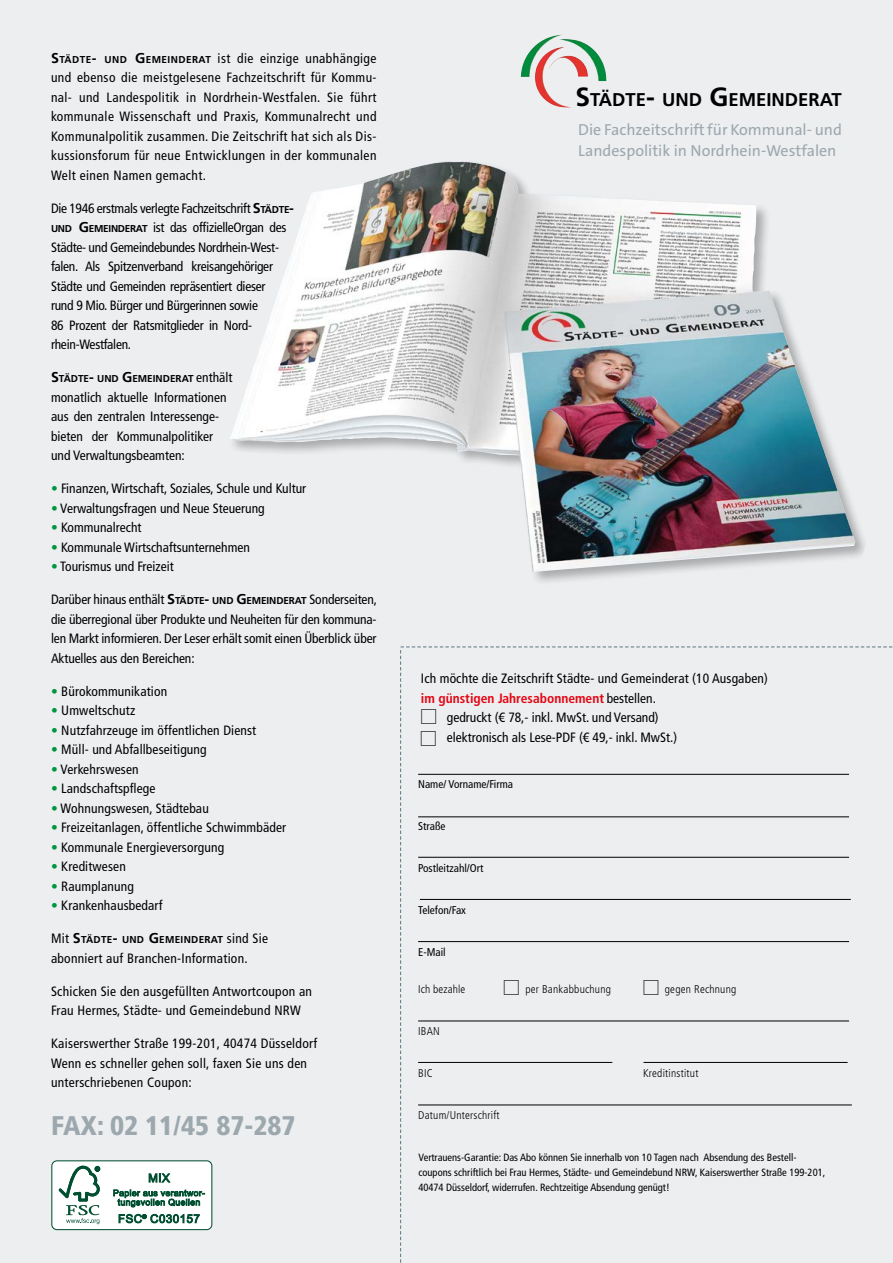
<style>
.page{position:relative;width:893px;height:1263px;background:#eceef0}
.page>*{position:absolute;margin:0;border:0;box-sizing:border-box;transform-origin:0 0}
.t1{font:900 condensed 27px "Frutiger LT Std";color:#9ca8ae}
.t2{font:700 18.45px "Frutiger LT Std";color:#000}
.t3{font:15.9px/20.5px "The Sans C5";color:#9ca8ae}
.t4{font:condensed 13.5px/19.5px "Frutiger LT Std";color:#000;text-align:justify}
.t5{font:condensed 13.5px/19.5px "Frutiger LT Std";letter-spacing:-.02em;color:#000}
.t6{font:condensed 13.5px/19.5px "Frutiger LT Std";letter-spacing:.02em;color:#000}
.t7{font:700 condensed 13.5px "Frutiger LT Std";color:#e30613}
.t8{font:300 condensed 11.25px "Frutiger LT Std";letter-spacing:.02em;color:#000}
.t9{font:condensed 11.25px "Frutiger LT Std";color:#000}
.t10{font:condensed 10.5px/15px "Frutiger LT Std";color:#000}
.t11{font:700 10.05px "Frutiger LT Std";letter-spacing:.03em;color:#000}
.t12{font:700 10.05px "Frutiger LT Std";color:#000}
.s1{font-weight:700;font-stretch:normal;font-size:14.25px}
.s2{font-weight:700;font-stretch:normal;font-size:10.05px}
.s3{font-size:14.25px}
.s4{font-weight:400;font-stretch:condensed;font-size:13.5px}
.s5{color:#009641}
.s6{font-size:26.4px}
.s7{font-weight:400;color:#000}
</style>
<div class="page">
<img style="left:527px;top:35px;width:34px;height:21px">
<img style="left:230px;top:161px;width:625px;height:411px">
<div style="left:52px;top:1161px;width:160px;height:68px;background:#fff;border-radius:5px"></div>
<div style="left:51px;top:1160px;width:161px;height:70px;border:1px solid #004f30;border-radius:5px"></div>
<svg style="left:59px;top:1166px;width:41px;height:58px"></svg>
<svg style="left:149px;top:1173px;width:21px;height:10px"></svg>
<svg style="left:113px;top:1189px;width:92px;height:18px"></svg>
<svg style="left:119px;top:1214px;width:81px;height:9px"></svg>
<svg style="left:400px;top:646px;width:492px;height:617px"></svg>
<p class="t4" style="left:51px;top:48px;width:327px"><span class="s1">S</span><span class="s2">TÄDTE</span><span class="s1">-</span> <span class="s2">UND</span> <span class="s1">G</span><span class="s2">EMEINDERAT</span> ist die einzige unabhängige und ebenso die meistgelesene Fachzeitschrift für Kommu&shy;nal- und Landespolitik in Nordrhein-Westfalen. Sie führt kommunale Wissenschaft und Praxis, Kommunalrecht und Kommunalpolitik zusammen. Die Zeitschrift hat sich als Dis&shy;kussionsforum für neue Entwicklungen in der kommunalen Welt einen Namen gemacht.</p>
<p class="t5" style="left:51px;top:198px;width:245px">Die 1946 erstmals verlegte Fachzeitschrift <span class="s1">S</span><span class="s2">TÄDTE</span><span class="s1">-</span><span class="s2">UND</span> <span class="s1">G</span><span class="s2">EMEINDERAT</span> ist das offizielleOrgan des Städte- und Gemeindebundes Nordrhein-West&shy;falen. Als Spitzenverband kreisangehöriger Städte und Gemeinden repräsentiert dieser<br>rund 9 Mio. Bürger und Bürgerinnen sowie<br>86 Prozent der Ratsmitglieder in Nord&shy;rhein-Westfalen.</p>
<p class="t12" style="left:51px;top:373px;width:183px"><span class="s3">S</span>TÄDTE<span class="s3">-</span> UND <span class="s3">G</span>EMEINDERAT <span class="s4">enthält</span></p>
<p class="t4" style="left:51px;top:387px;width:177px;text-align:left">monatlich aktuelle Informationen aus den zentralen Interessenge&shy;bieten der Kommunalpolitiker und Verwaltungsbeamten:</p>
<p class="t4" style="left:51px;top:479px;width:257px"><span class="s5">•</span> Finanzen, Wirtschaft, Soziales, Schule und Kultur</p>
<p class="t4" style="left:51px;top:498px;width:215px"><span class="s5">•</span> Verwaltungsfragen und Neue Steuerung</p>
<p class="t4" style="left:51px;top:518px;width:92px"><span class="s5">•</span> Kommunalrecht</p>
<p class="t4" style="left:51px;top:537px;width:200px"><span class="s5">•</span> Kommunale Wirtschaftsunternehmen</p>
<p class="t4" style="left:51px;top:557px;width:124px"><span class="s5">•</span> Tourismus und Freizeit</p>
<p class="t4" style="left:51px;top:590px;width:327px">Darüber hinaus enthält <span class="s1">S</span><span class="s2">TÄDTE</span><span class="s1">-</span> <span class="s2">UND</span> <span class="s1">G</span><span class="s2">EMEINDERAT</span> Sonderseiten, die überregional über Produkte und Neuheiten für den kommuna&shy;len Markt informieren. Der Leser erhält somit einen Überblick über Aktuelles aus den Bereichen:</p>
<p class="t4" style="left:51px;top:681px;width:118px"><span class="s5">•</span> Bürokommunikation</p>
<p class="t4" style="left:51px;top:701px;width:86px"><span class="s5">•</span> Umweltschutz</p>
<p class="t4" style="left:51px;top:720px;width:207px"><span class="s5">•</span> Nutzfahrzeuge im öffentlichen Dienst</p>
<p class="t4" style="left:51px;top:740px;width:157px"><span class="s5">•</span> Müll- und Abfallbeseitigung</p>
<p class="t4" style="left:51px;top:759px;width:89px"><span class="s5">•</span> Verkehrswesen</p>
<p class="t4" style="left:51px;top:779px;width:106px"><span class="s5">•</span> Landschaftspflege</p>
<p class="t4" style="left:51px;top:798px;width:159px"><span class="s5">•</span> Wohnungswesen, Städtebau</p>
<p class="t4" style="left:51px;top:818px;width:237px"><span class="s5">•</span> Freizeitanlagen, öffentliche Schwimmbäder</p>
<p class="t4" style="left:51px;top:837px;width:175px"><span class="s5">•</span> Kommunale Energieversorgung</p>
<p class="t4" style="left:51px;top:857px;width:76px"><span class="s5">•</span> Kreditwesen</p>
<p class="t4" style="left:51px;top:876px;width:84px"><span class="s5">•</span> Raumplanung</p>
<p class="t4" style="left:51px;top:896px;width:113px"><span class="s5">•</span> Krankenhausbedarf</p>
<p class="t11" style="left:51px;top:934px;width:218px"><span class="s4">Mit</span> <span class="s3">S</span>TÄDTE<span class="s3">-</span> UND <span class="s3">G</span>EMEINDERAT <span class="s4">sind Sie</span></p>
<p class="t6" style="left:51px;top:948px;width:198px">abonniert auf Branchen-Information.</p>
<p class="t6" style="left:51px;top:981px;width:263px">Schicken Sie den ausgefüllten Antwortcoupon an<br>Frau Hermes, Städte- und Gemeindebund NRW</p>
<p class="t6" style="left:51px;top:1034px;width:268px">Kaiserswerther Straße 199-201, 40474 Düsseldorf<br>Wenn es schneller gehen soll, faxen Sie uns den unterschriebenen Coupon:</p>
<h1 class="t1" style="left:51px;top:1110px;width:246px">FAX: 02 11/45 87-287</h1>
<h2 class="t2" style="left:575px;top:89px;width:268px"><span class="s6">S</span>TÄDTE<span class="s6">-</span> UND <span class="s6">G</span>EMEINDERAT</h2>
<p class="t3" style="left:578px;top:120px;width:265px">Die Fachzeitschrift für Kommunal- und<br>Landespolitik in Nordrhein-Westfalen</p>
<p class="t4" style="left:421px;top:669px;width:348px">Ich möchte die Zeitschrift Städte- und Gemeinderat (10 Ausgaben)</p>
<p class="t7" style="left:421px;top:690px;width:237px">im günstigen Jahresabonnement <span class="s7">bestellen.</span></p>
<p class="t4" style="left:447px;top:708px;width:213px">gedruckt (€ 78,- inkl. MwSt. und Versand)</p>
<p class="t4" style="left:447px;top:727px;width:232px">elektronisch als Lese-PDF (€ 49,- inkl. MwSt.)</p>
<p class="t9" style="left:418px;top:777px;width:96px">Name/ Vorname/Firma</p>
<p class="t9" style="left:418px;top:819px;width:29px">Straße</p>
<p class="t9" style="left:418px;top:861px;width:67px">Postleitzahl/Ort</p>
<p class="t9" style="left:418px;top:903px;width:49px">Telefon/Fax</p>
<p class="t9" style="left:418px;top:945px;width:29px">E-Mail</p>
<p class="t8" style="left:418px;top:983px;width:49px">Ich bezahle</p>
<p class="t8" style="left:525px;top:983px;width:87px">per Bankabbuchung</p>
<p class="t8" style="left:665px;top:983px;width:73px">gegen Rechnung</p>
<p class="t8" style="left:418px;top:1025px;width:23px">IBAN</p>
<p class="t8" style="left:418px;top:1067px;width:16px">BIC</p>
<p class="t8" style="left:643px;top:1067px;width:57px">Kreditinstitut</p>
<p class="t8" style="left:418px;top:1109px;width:83px">Datum/Unterschrift</p>
<p class="t10" style="left:418px;top:1150px;width:408px">Vertrauens-Garantie: Das Abo können Sie innerhalb von 10 Tagen nach Absendung des Bestell&shy;coupons schriftlich bei Frau Hermes, Städte- und Gemeindebund NRW, Kaiserswerther Straße 199-201,<br>40474 Düsseldorf, widerrufen. Rechtzeitige Absendung genügt!</p>
</div>
